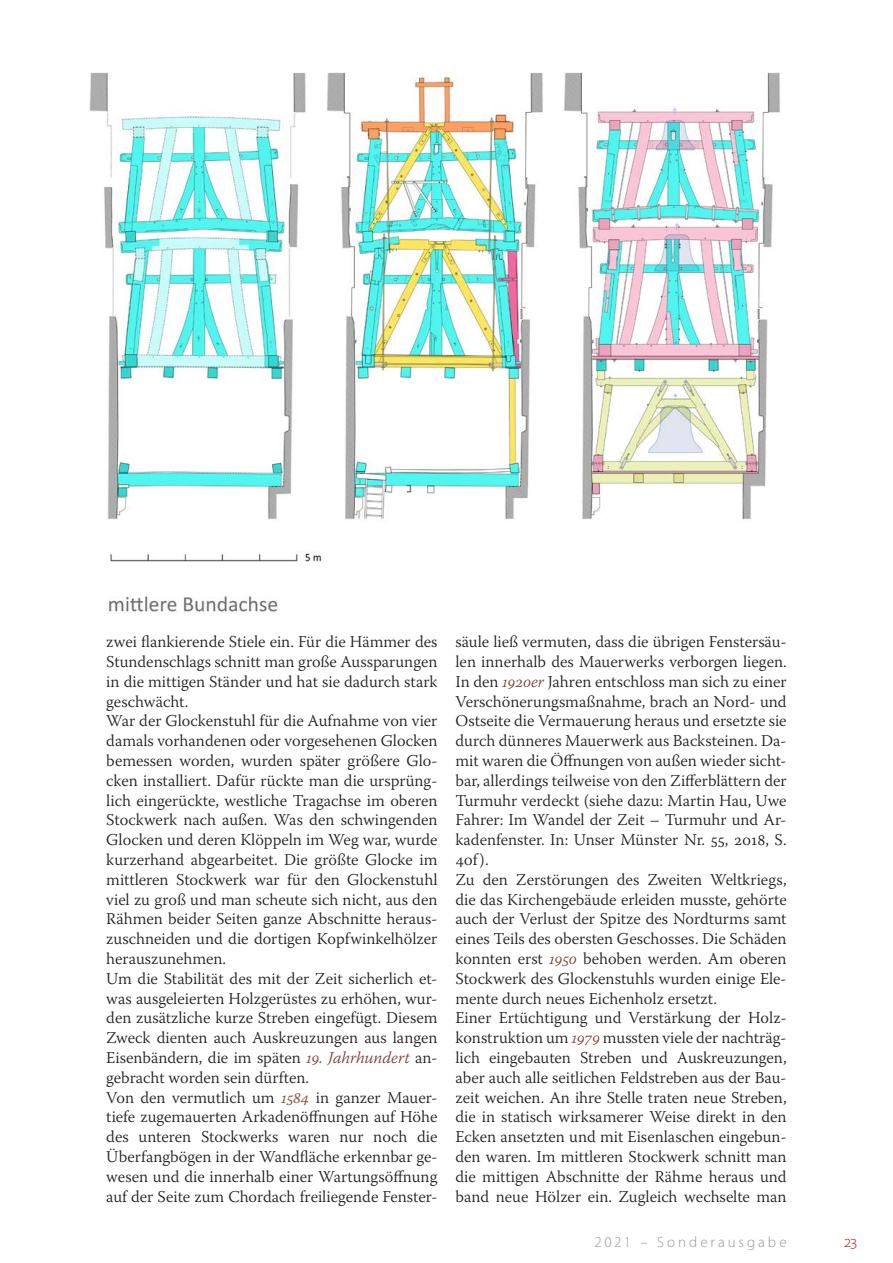
<style>
.page{position:relative;width:893px;height:1263px;background:#fff}
.page>*{position:absolute;margin:0;border:0;box-sizing:border-box;transform-origin:0 0}
.t1{font:300 16.5px/19.8px "Warnock Pro";color:#231f20}
.t2{font:300 16.5px "Myriad Pro";color:#af1e22}
.t3{font:300 15px "Myriad Pro";letter-spacing:.195em;color:#939598}
.s1{font-style:italic;color:#7d3f36}
</style>
<div class="page">
<img style="left:89px;top:72px;width:691px;height:541px">
<p class="t1" style="left:106px;top:632px;width:333px">zwei flankierende Stiele ein. Für die Hämmer des Stundenschlags schnitt man große Aussparungen in die mittigen Ständer und hat sie dadurch stark geschwächt.<br>War der Glockenstuhl für die Aufnahme von vier damals vorhandenen oder vorgesehenen Glocken bemessen worden, wurden später größere Glo&shy;cken installiert. Dafür rückte man die ursprüng&shy;lich eingerückte, westliche Tragachse im oberen Stockwerk nach außen. Was den schwingenden Glocken und deren Klöppeln im Weg war, wurde kurzerhand abgearbeitet. Die größte Glocke im mittleren Stockwerk war für den Glockenstuhl viel zu groß und man scheute sich nicht, aus den Rähmen beider Seiten ganze Abschnitte heraus&shy;zuschneiden und die dortigen Kopfwinkelhölzer herauszunehmen.<br>Um die Stabilität des mit der Zeit sicherlich et&shy;was ausgeleierten Holzgerüstes zu erhöhen, wur&shy;den zusätzliche kurze Streben eingefügt. Diesem Zweck dienten auch Auskreuzungen aus langen Eisenbändern, die im späten <span class="s1">19. Jahrhundert</span> an&shy;gebracht worden sein dürften.<br>Von den vermutlich um <span class="s1">1584</span> in ganzer Mauer&shy;tiefe zugemauerten Arkadenöffnungen auf Höhe des unteren Stockwerks waren nur noch die Überfangbögen in der Wandfläche erkennbar ge&shy;wesen und die innerhalb einer Wartungsöffnung auf der Seite zum Chordach freiliegende Fenster-</p>
<p class="t1" style="left:455px;top:632px;width:333px">säule ließ vermuten, dass die übrigen Fenstersäu&shy;len innerhalb des Mauerwerks verborgen liegen.<br>In den <span class="s1">1920er</span> Jahren entschloss man sich zu einer Verschönerungsmaßnahme, brach an Nord- und Ostseite die Vermauerung heraus und ersetzte sie durch dünneres Mauerwerk aus Backsteinen. Da&shy;mit waren die Öffnungen von außen wieder sicht&shy;bar, allerdings teilweise von den Zifferblättern der Turmuhr verdeckt (siehe dazu: Martin Hau, Uwe Fahrer: Im Wandel der Zeit – Turmuhr und Ar&shy;kadenfenster. In: Unser Münster Nr. 55, 2018, S.<br>40f).<br>Zu den Zerstörungen des Zweiten Weltkriegs, die das Kirchengebäude erleiden musste, gehörte auch der Verlust der Spitze des Nordturms samt eines Teils des obersten Geschosses. Die Schäden konnten erst <span class="s1">1950</span> behoben werden. Am oberen Stockwerk des Glockenstuhls wurden einige Ele&shy;mente durch neues Eichenholz ersetzt.<br>Einer Ertüchtigung und Verstärkung der Holz&shy;konstruktion um <span class="s1">1979</span> mussten viele der nachträg&shy;lich eingebauten Streben und Auskreuzungen, aber auch alle seitlichen Feldstreben aus der Bau&shy;zeit weichen. An ihre Stelle traten neue Streben, die in statisch wirksamerer Weise direkt in den Ecken ansetzten und mit Eisenlaschen eingebun&shy;den waren. Im mittleren Stockwerk schnitt man die mittigen Abschnitte der Rähme heraus und band neue Hölzer ein. Zugleich wechselte man</p>
<p class="t3" style="left:594px;top:1234px;width:194px">2021 – Sonderausgabe</p>
<p class="t2" style="left:844px;top:1232px;width:15px">23</p>
</div>
